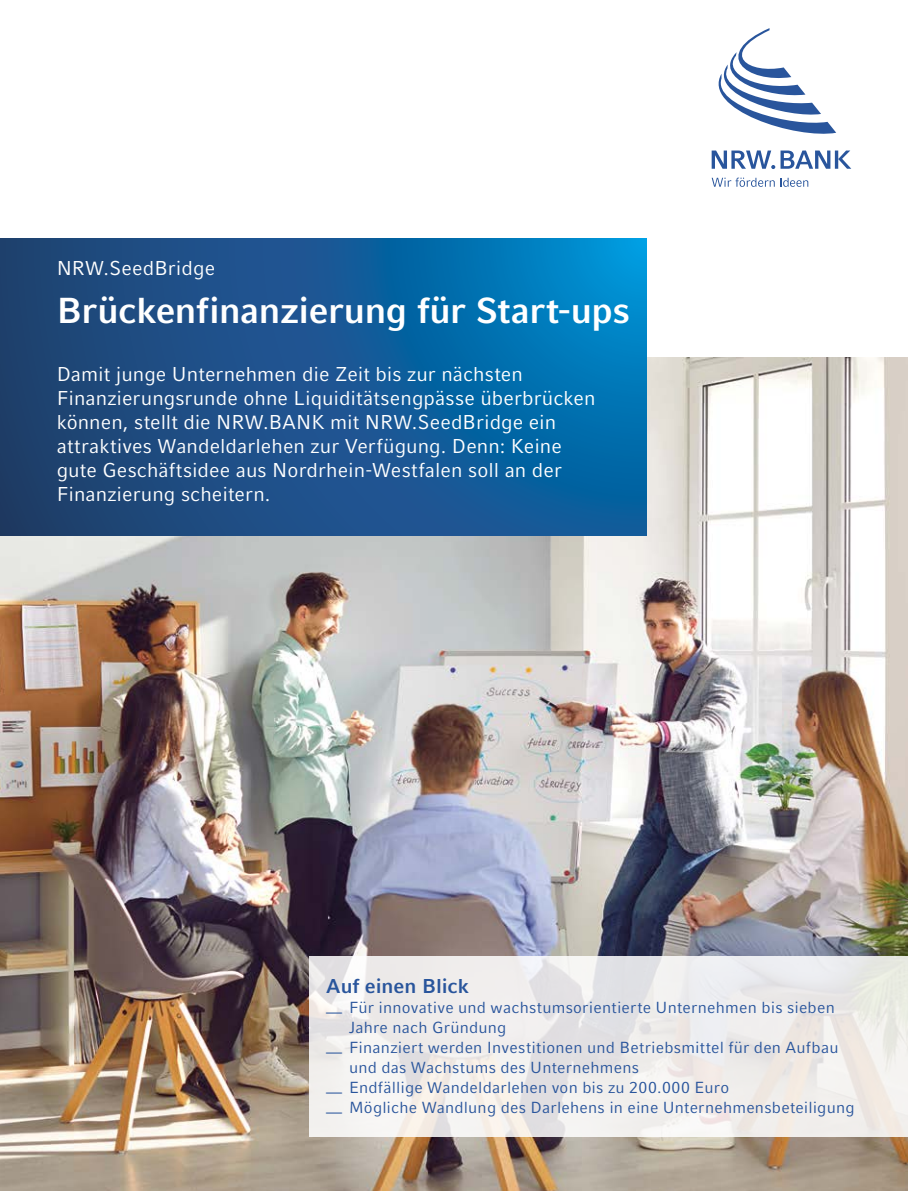
<style>
.page{position:relative;width:908px;height:1191px;background:#fff}
.page>*{position:absolute;margin:0;border:0;box-sizing:border-box;transform-origin:0 0}
.Titelformate_Headline_Titel{font:700 36px "Compatil Fact LT Pro";letter-spacing:-.01em;color:#fff}
.Titelformate_Vorspann_Titel{font:20px/24px "Compatil Fact LT Pro";letter-spacing:.005em;color:#fff}
.Titelformate_Preheadline_Titel{font:20px "Compatil Fact LT Pro";letter-spacing:.005em;color:#fff}
.Grundtexte_Headline_Infokasten{font:700 20px "Compatil Fact LT Pro";color:#29559c}
.t1{font:16px/20px "Compatil Fact LT Pro";letter-spacing:.015em;color:#29559c}
</style>
<div class="page">
<img style="left:0;top:357px;width:907px;height:834px">
<svg style="left:0;top:238px;width:646px;height:298px;background:#145993"></svg>
<svg style="left:309px;top:956px;width:598px;height:180px;fill:#f0edeb"></svg>
<svg style="left:711px;top:150px;width:139px;height:19px"></svg>
<svg style="left:718px;top:28px;width:117px;height:106px"></svg>
<svg style="left:711px;top:178px;width:63px;height:9px"></svg>
<svg style="left:780px;top:178px;width:27px;height:9px"></svg>
<h1 class="Titelformate_Preheadline_Titel" style="left:57px;top:256px;width:160px">NRW.SeedBridge</h1>
<h2 class="Titelformate_Headline_Titel" style="left:57px;top:290px;width:574px">Brückenfinanzierung für Start-ups</h2>
<p class="Titelformate_Vorspann_Titel" style="left:57px;top:362px;width:540px">Damit junge Unternehmen die Zeit bis zur nächsten Finanzierungsrunde ohne Liquiditätsengpässe überbrücken können, stellt die NRW.BANK mit NRW.SeedBridge ein attraktives Wandeldarlehen zur Verfügung. Denn: Keine gute Geschäftsidee aus Nordrhein-Westfalen soll an der Finanzierung scheitern.</p>
<h3 class="Grundtexte_Headline_Infokasten" style="left:326px;top:974px;width:144px">Auf einen Blick</h3>
<p class="t1" style="left:349px;top:998px;width:487px;text-indent:-23px">— Für innovative und wachstumsorientierte Unternehmen bis sieben<br>Jahre nach Gründung</p>
<p class="t1" style="left:349px;top:1038px;width:491px;text-indent:-23px">— Finanziert werden Investitionen und Betriebsmittel für den Aufbau und das Wachstums des Unternehmens</p>
<p class="t1" style="left:326px;top:1078px;width:404px">— Endfällige Wandeldarlehen von bis zu 200.000 Euro</p>
<p class="t1" style="left:326px;top:1098px;width:529px">— Mögliche Wandlung des Darlehens in eine Unternehmensbeteiligung</p>
</div>
